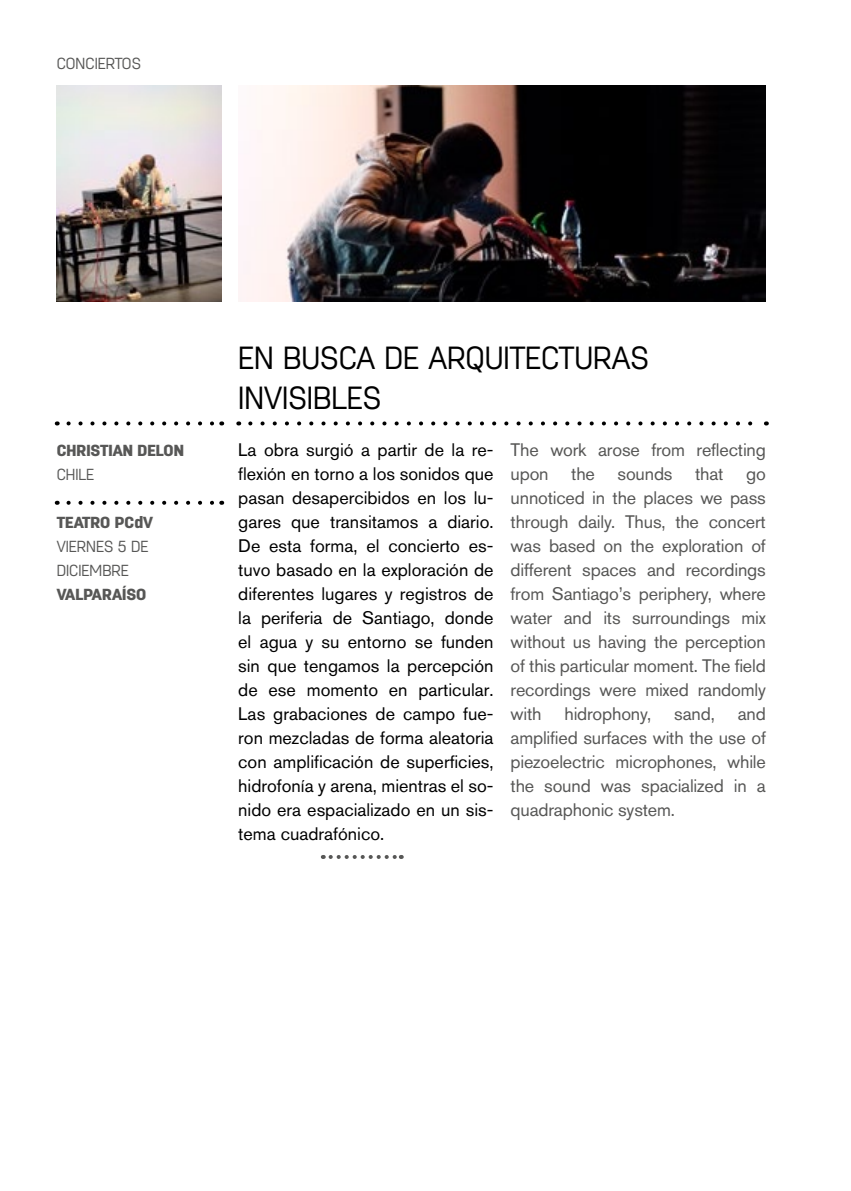
<style>
.page{position:relative;width:851px;height:1191px;background:#fff}
.page>*{position:absolute;margin:0;border:0;box-sizing:border-box;transform-origin:0 0}
.t1{font:300 32px/40px "Antartida";color:#000}
.t2{font:18px/24px "Akzidenz Grotesk BQ";color:#000;text-align:justify}
.t3{font:18px/24px "Akzidenz Grotesk BQ";letter-spacing:-.01em;color:#575756;text-align:justify}
.t4{font:300 16px/24px "Antartida";color:#575756}
.t5{font:900 16px "Antartida";color:#575756}
</style>
<div class="page">
<svg style="left:330px;top:855px;width:72px;height:4px"></svg>
<svg style="left:250px;top:421px;width:503px;height:4px"></svg>
<svg style="left:68px;top:421px;width:146px;height:4px"></svg>
<svg style="left:68px;top:501px;width:146px;height:4px"></svg>
<img style="left:57px;top:85px;width:164px;height:216px">
<img style="left:238px;top:85px;width:527px;height:216px">
<p class="t4" style="left:57px;top:51px;width:86px">CONCIERTOS</p>
<p class="t5" style="left:57px;top:441px;width:129px">CHRISTIAN DELON</p>
<p class="t4" style="left:57px;top:463px;width:39px">CHILE</p>
<p class="t5" style="left:57px;top:513px;width:98px">TEATRO PCdV</p>
<p class="t4" style="left:57px;top:535px;width:93px">VIERNES 5 DE<br>DICIEMBRE</p>
<p class="t5" style="left:57px;top:585px;width:91px">VALPARAÍSO</p>
<h1 class="t1" style="left:238px;top:338px;width:412px">EN BUSCA DE ARQUITECTURAS<br>INVISIBLES</h1>
<p class="t2" style="left:238px;top:438px;width:257px">La obra surgió a partir de la re&shy;flexión en torno a los sonidos que pasan desapercibidos en los lu&shy;gares que transitamos a diario.<br>De esta forma, el concierto es&shy;tuvo basado en la exploración de diferentes lugares y registros de la periferia de Santiago, donde el agua y su entorno se funden sin que tengamos la percepción de ese momento en particular.<br>Las grabaciones de campo fue&shy;ron mezcladas de forma aleatoria con amplificación de superficies, hidrofonía y arena, mientras el so&shy;nido era espacializado en un sis&shy;tema cuadrafónico.</p>
<p class="t3" style="left:510px;top:438px;width:257px">The work arose from reflecting upon</p>
<p class="t3" style="left:571px;top:462px;width:25px">the</p>
<p class="t3" style="left:617px;top:462px;width:56px">sounds</p>
<p class="t3" style="left:695px;top:462px;width:30px">that</p>
<p class="t3" style="left:510px;top:462px;width:257px;text-indent:235px">go unnoticed in the places we pass through daily. Thus, the concert was based on the exploration of different spaces and recordings from Santiago’s periphery, where water and its surroundings mix without us having the perception of this particular moment. The field recordings were mixed randomly with</p>
<p class="t3" style="left:510px;top:701px;width:257px;text-indent:227px">and amplified surfaces with the use of piezoelectric microphones, while the sound was spacialized in a quadraphonic system.</p>
<p class="t3" style="left:564px;top:701px;width:88px">hidrophony,</p>
<p class="t3" style="left:674px;top:701px;width:42px">sand,</p>
</div>
